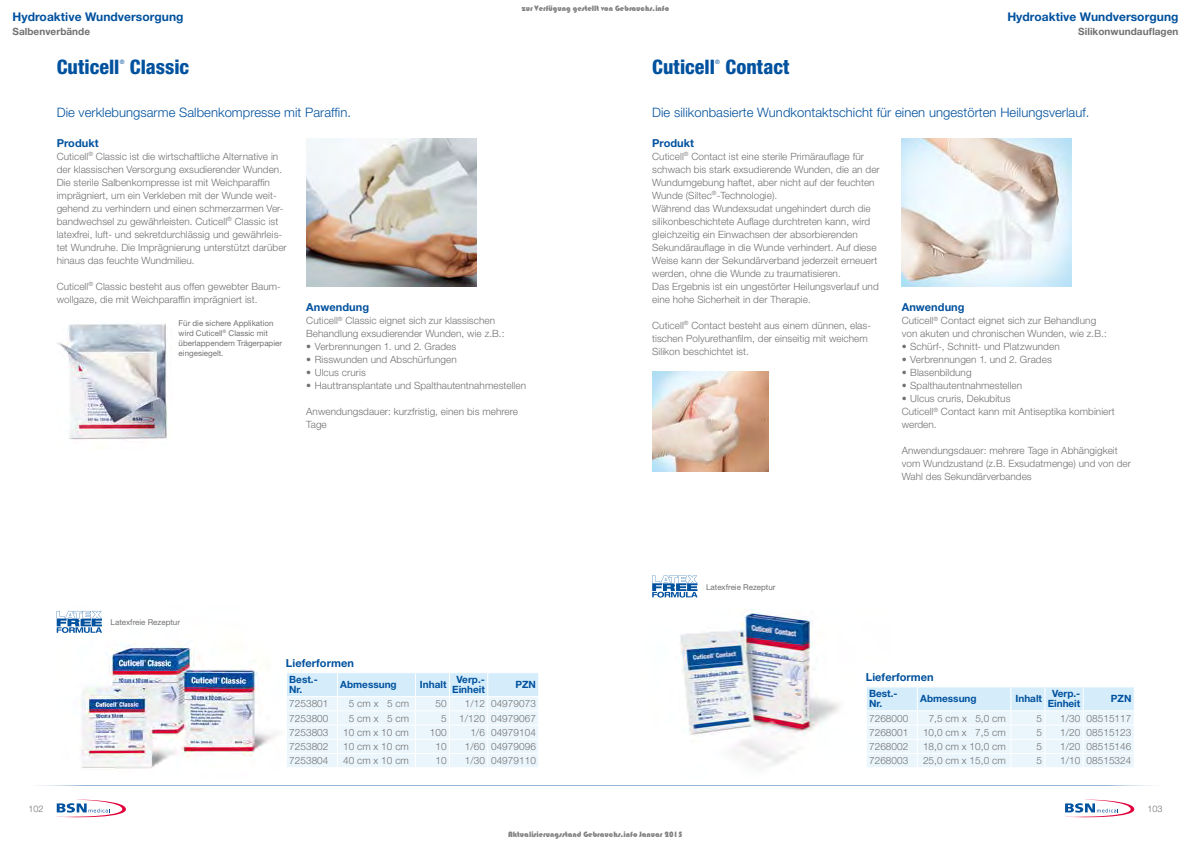
<style>
.page{position:relative;width:1191px;height:842px;background:#fff}
.page>*{position:absolute;margin:0;border:0;box-sizing:border-box;transform-origin:0 0}
.t1{font:800 condensed 20px "Helvetica Neue LT Std";letter-spacing:.005em;color:#00519e}
.t2{font:300 13px "Helvetica Neue LT Std";letter-spacing:.005em;color:#00519e}
.t3{font:700 12px "Helvetica Neue LT Std";letter-spacing:.005em;color:#00519e}
.t4{font:700 11px "Helvetica Neue LT Std";letter-spacing:.005em;color:#00519e}
.t5{font:300 10px/13px "Helvetica Neue LT Std";letter-spacing:.005em;color:#707172}
.t6{font:700 10px/10px "Helvetica Neue LT Std";color:#00519e}
.t7{font:700 10px "Helvetica Neue LT Std";letter-spacing:.005em;color:#707172}
.t8{font:300 9px "Helvetica Neue LT Std";letter-spacing:.005em;color:#707172}
.t9{font:8px/10px "Helvetica Neue LT Std";color:#707172}
.t10{font:8px "Bauhaus 93";color:rgb(0 0 0/.5)}
.t11{font:condensed 6px "Helvetica Neue LT Std";color:#00519e}
</style>
<div class="page">
<hr style="left:0;top:784px;width:1191px;height:1px;background:#00519e">
<hr style="left:0;top:87px;width:1191px;height:1px;background:#00519e">
<svg style="left:57px;top:799px;width:69px;height:18px"></svg>
<svg style="left:1065px;top:799px;width:69px;height:18px"></svg>
<img style="left:56px;top:610px;width:221px;height:159px">
<img style="left:306px;top:139px;width:170px;height:147px">
<img style="left:57px;top:323px;width:115px;height:117px">
<svg style="left:57px;top:611px;width:45px;height:22px"></svg>
<img style="left:680px;top:609px;width:160px;height:157px">
<img style="left:901px;top:139px;width:170px;height:147px">
<svg style="left:652px;top:575px;width:45px;height:22px"></svg>
<img style="left:652px;top:372px;width:116px;height:99px">
<svg style="left:287px;top:673px;width:252px;height:94px"></svg>
<svg style="left:867px;top:687px;width:267px;height:80px"></svg>
<p class="t10" style="left:522px;top:4px;width:149px">zur Verfügung gestellt von Gebrauchs.info</p>
<p class="t3" style="left:12px;top:9px;width:173px">Hydroaktive Wundversorgung</p>
<p class="t7" style="left:12px;top:25px;width:79px">Salbenverbände</p>
<h1 class="t1" style="left:57px;top:54px;width:64px">Cuticell</h1>
<p class="t11" style="left:120px;top:58px;width:6px">®</p>
<h1 class="t1" style="left:130px;top:54px;width:61px">Classic</h1>
<h2 class="t2" style="left:57px;top:104px;width:296px">Die verklebungsarme Salbenkompresse mit Paraffin.</h2>
<p class="t4" style="left:57px;top:136px;width:43px">Produkt</p>
<p class="t5" style="left:57px;top:149px;width:231px">Cuticell<sup>®</sup> Classic ist die wirtschaftliche Alternative in der klassischen Versorgung exsudierender Wunden.<br>Die sterile Salbenkompresse ist mit Weichparaffin imprägniert, um ein Verkleben mit der Wunde weit&shy;gehend zu verhindern und einen schmerzarmen Ver&shy;bandwechsel zu gewährleisten. Cuticell<sup>®</sup> Classic ist latexfrei, luft- und sekretdurchlässig und gewährleis&shy;tet Wundruhe. Die Imprägnierung unterstützt darüber hinaus das feuchte Wundmilieu.</p>
<p class="t5" style="left:57px;top:279px;width:226px">Cuticell<sup>®</sup> Classic besteht aus offen gewebter Baum&shy;wollgaze, die mit Weichparaffin imprägniert ist.</p>
<p class="t9" style="left:179px;top:318px;width:105px">Für die sichere Applikation wird Cuticell<sup>®</sup> Classic mit überlappendem Trägerpapier eingesiegelt.</p>
<p class="t3" style="left:1007px;top:9px;width:173px">Hydroaktive Wundversorgung</p>
<p class="t7" style="left:1078px;top:25px;width:102px">Silikonwundauflagen</p>
<h1 class="t1" style="left:652px;top:54px;width:64px">Cuticell</h1>
<p class="t11" style="left:715px;top:58px;width:6px">®</p>
<h1 class="t1" style="left:725px;top:54px;width:66px">Contact</h1>
<h2 class="t2" style="left:652px;top:104px;width:439px">Die silikonbasierte Wundkontaktschicht für einen ungestörten Heilungsverlauf.</h2>
<p class="t4" style="left:652px;top:136px;width:43px">Produkt</p>
<p class="t5" style="left:652px;top:149px;width:229px">Cuticell<sup>®</sup> Contact ist eine sterile Primärauflage für schwach bis stark exsudierende Wunden, die an der Wundumgebung haftet, aber nicht auf der feuchten Wunde (Siltec<sup>®</sup>-Technologie).<br>Während das Wundexsudat ungehindert durch die silikonbeschichtete Auflage durchtreten kann, wird gleichzeitig ein Einwachsen der absorbierenden Sekundärauflage in die Wunde verhindert. Auf diese Weise kann der Sekundärverband jederzeit erneuert werden, ohne die Wunde zu traumatisieren.<br>Das Ergebnis ist ein ungestörter Heilungsverlauf und eine hohe Sicherheit in der Therapie.</p>
<p class="t5" style="left:652px;top:318px;width:220px">Cuticell<sup>®</sup> Contact besteht aus einem dünnen, elas&shy;tischen Polyurethanfilm, der einseitig mit weichem<br>Silikon beschichtet ist.</p>
<p class="t4" style="left:306px;top:300px;width:64px">Anwendung</p>
<p class="t5" style="left:306px;top:314px;width:200px">Cuticell<sup>®</sup> Classic eignet sich zur klassischen<br>Behandlung exsudierender Wunden, wie z.B.:</p>
<p class="t5" style="left:306px;top:340px;width:152px">• Verbrennungen 1. und 2. Grades</p>
<p class="t5" style="left:306px;top:353px;width:152px">• Risswunden und Abschürfungen</p>
<p class="t5" style="left:306px;top:366px;width:61px">• Ulcus cruris</p>
<p class="t5" style="left:306px;top:379px;width:221px">• Hauttransplantate und Spalthautentnahmestellen</p>
<p class="t5" style="left:306px;top:405px;width:213px">Anwendungsdauer: kurzfristig, einen bis mehrere<br>Tage</p>
<p class="t4" style="left:901px;top:300px;width:64px">Anwendung</p>
<p class="t5" style="left:901px;top:314px;width:206px">Cuticell<sup>®</sup> Contact eignet sich zur Behandlung von akuten und chronischen Wunden, wie z.B.:</p>
<p class="t5" style="left:901px;top:340px;width:159px">• Schürf-, Schnitt- und Platzwunden</p>
<p class="t5" style="left:901px;top:353px;width:152px">• Verbrennungen 1. und 2. Grades</p>
<p class="t5" style="left:901px;top:366px;width:71px">• Blasenbildung</p>
<p class="t5" style="left:901px;top:379px;width:122px">• Spalthautentnahmestellen</p>
<p class="t5" style="left:901px;top:392px;width:214px">• Ulcus cruris, Dekubitus<br>Cuticell<sup>®</sup> Contact kann mit Antiseptika kombiniert werden.</p>
<p class="t5" style="left:901px;top:444px;width:231px">Anwendungsdauer: mehrere Tage in Abhängigkeit vom Wundzustand (z.B. Exsudatmenge) und von der<br>Wahl des Sekundärverbandes</p>
<p class="t9" style="left:111px;top:617px;width:71px">Latexfreie Rezeptur</p>
<p class="t4" style="left:286px;top:656px;width:70px">Lieferformen</p>
<p class="t6" style="left:289px;top:674px;width:30px">Best.-<br>Nr.</p>
<p class="t6" style="left:340px;top:679px;width:58px">Abmessung</p>
<p class="t6" style="left:420px;top:679px;width:28px">Inhalt</p>
<p class="t6" style="left:452px;top:674px;width:34px;text-align:center">Verp.-<br>Einheit</p>
<p class="t6" style="left:515px;top:679px;width:22px">PZN</p>
<p class="t5" style="left:289px;top:697px;width:41px">7253801</p>
<p class="t5" style="left:349px;top:697px;width:62px">5 cm x 5 cm</p>
<p class="t5" style="left:435px;top:697px;width:13px">50</p>
<p class="t5" style="left:465px;top:697px;width:73px">1/12 04979073</p>
<p class="t5" style="left:289px;top:711px;width:41px">7253800</p>
<p class="t5" style="left:349px;top:711px;width:62px">5 cm x 5 cm</p>
<p class="t5" style="left:441px;top:711px;width:7px">5</p>
<p class="t5" style="left:459px;top:711px;width:78px">1/120 04979067</p>
<p class="t5" style="left:289px;top:725px;width:41px">7253803</p>
<p class="t5" style="left:343px;top:725px;width:67px">10 cm x 10 cm</p>
<p class="t5" style="left:430px;top:725px;width:18px">100</p>
<p class="t5" style="left:470px;top:725px;width:67px">1/6 04979104</p>
<p class="t5" style="left:289px;top:740px;width:41px">7253802</p>
<p class="t5" style="left:343px;top:740px;width:67px">10 cm x 10 cm</p>
<p class="t5" style="left:435px;top:740px;width:13px">10</p>
<p class="t5" style="left:465px;top:740px;width:73px">1/60 04979096</p>
<p class="t5" style="left:289px;top:754px;width:41px">7253804</p>
<p class="t5" style="left:343px;top:754px;width:67px">40 cm x 10 cm</p>
<p class="t5" style="left:435px;top:754px;width:13px">10</p>
<p class="t5" style="left:465px;top:754px;width:73px">1/30 04979110</p>
<p class="t9" style="left:706px;top:582px;width:71px">Latexfreie Rezeptur</p>
<p class="t4" style="left:865px;top:670px;width:70px">Lieferformen</p>
<p class="t6" style="left:869px;top:689px;width:30px">Best.-<br>Nr.</p>
<p class="t6" style="left:920px;top:694px;width:58px">Abmessung</p>
<p class="t6" style="left:1015px;top:694px;width:28px">Inhalt</p>
<p class="t6" style="left:1047px;top:689px;width:34px;text-align:center">Verp.-<br>Einheit</p>
<p class="t6" style="left:1110px;top:694px;width:22px">PZN</p>
<p class="t5" style="left:869px;top:711px;width:41px">7268000</p>
<p class="t5" style="left:928px;top:711px;width:79px">7,5 cm x 5,0 cm</p>
<p class="t5" style="left:1036px;top:711px;width:7px">5</p>
<p class="t5" style="left:1060px;top:711px;width:73px">1/30 08515117</p>
<p class="t5" style="left:869px;top:725px;width:41px">7268001</p>
<p class="t5" style="left:923px;top:725px;width:84px">10,0 cm x 7,5 cm</p>
<p class="t5" style="left:1036px;top:725px;width:7px">5</p>
<p class="t5" style="left:1060px;top:725px;width:73px">1/20 08515123</p>
<p class="t5" style="left:869px;top:740px;width:41px">7268002</p>
<p class="t5" style="left:923px;top:740px;width:84px">18,0 cm x 10,0 cm</p>
<p class="t5" style="left:1036px;top:740px;width:7px">5</p>
<p class="t5" style="left:1060px;top:740px;width:73px">1/20 08515146</p>
<p class="t5" style="left:869px;top:754px;width:41px">7268003</p>
<p class="t5" style="left:923px;top:754px;width:84px">25,0 cm x 15,0 cm</p>
<p class="t5" style="left:1036px;top:754px;width:7px">5</p>
<p class="t5" style="left:1060px;top:754px;width:73px">1/10 08515324</p>
<p class="t8" style="left:28px;top:803px;width:17px">102</p>
<p class="t8" style="left:1147px;top:803px;width:17px">103</p>
<p class="t10" style="left:508px;top:830px;width:176px">Aktualisierungsstand Gebrauchs.info Januar 2015</p>
</div>
